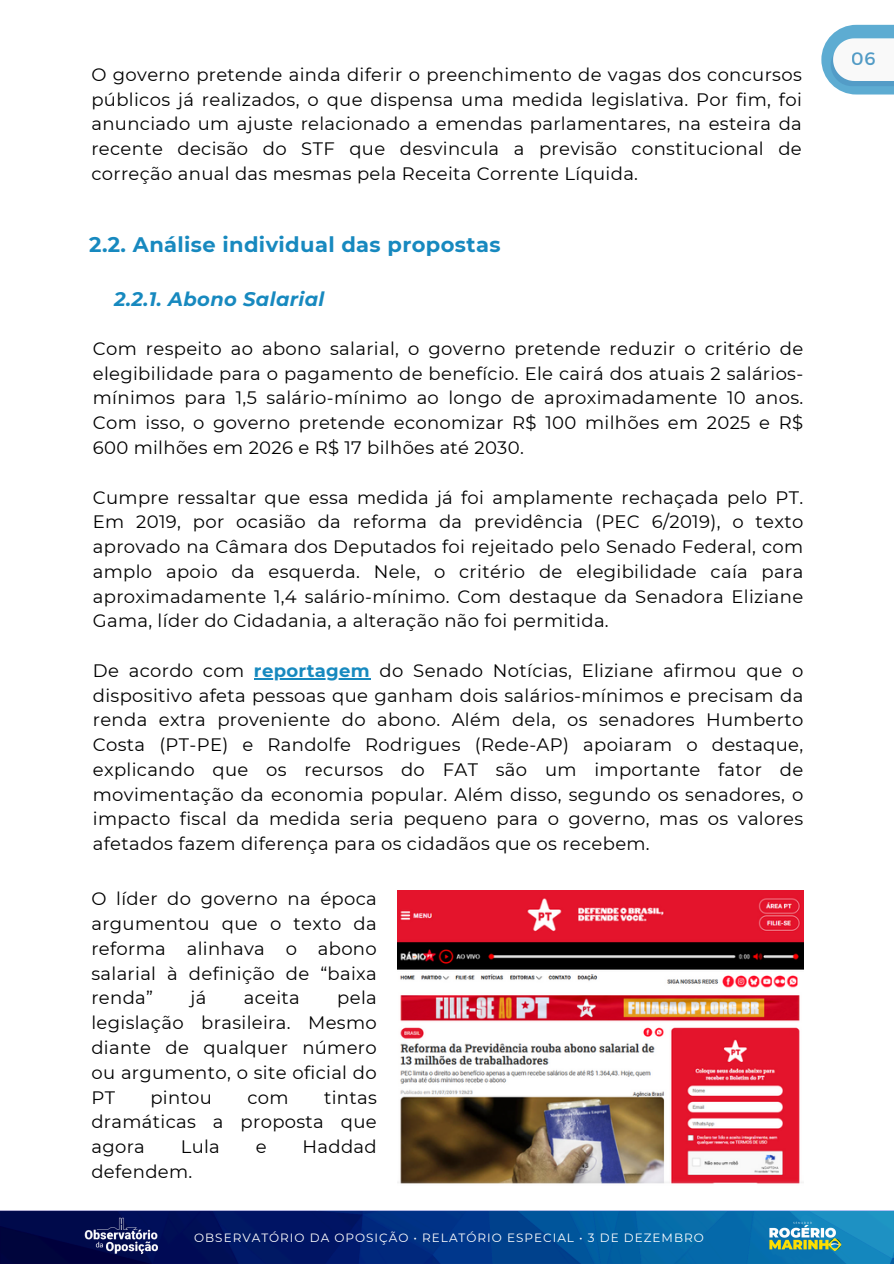
<style>
.page{position:relative;width:894px;height:1264px;background:#fff}
.page>*{position:absolute;margin:0;border:0;box-sizing:border-box;transform-origin:0 0}
.t1{font:700 21px "Montserrat";letter-spacing:.02em;color:#1789bf}
.t2{font:italic 700 19.5px "Montserrat";letter-spacing:.02em;color:#1789bf}
.t3{font:18px/24.8px "Montserrat";letter-spacing:.02em;color:#000;text-align:justify}
.t4{font:18px "Montserrat";color:#0972af}
.t5{font:12px "Montserrat";letter-spacing:.085em;color:#fff}
.s1{font-weight:700;color:#1789bf}
</style>
<div class="page">
<img style="left:0;top:1210px;width:893px;height:53px">
<svg style="left:765px;top:1214px;width:58px;height:44px"></svg>
<img style="left:761px;top:1215px;width:84px;height:42px">
<svg style="left:821px;top:25px;width:72px;height:69px"></svg>
<hr style="left:254px;top:678px;width:116px;height:1px;background:#1789bf">
<img style="left:397px;top:890px;width:406px;height:294px">
<h2 class="t3" style="left:91px;top:62px;width:711px">O governo pretende ainda diferir o preenchimento de vagas dos concursos públicos já realizados, o que dispensa uma medida legislativa. Por fim, foi anunciado um ajuste relacionado a emendas parlamentares, na esteira da recente decisão do STF que desvincula a previsão constitucional de correção anual das mesmas pela Receita Corrente Líquida.</h2>
<h2 class="t1" style="left:89px;top:231px;width:412px">2.2. Análise individual das propostas</h2>
<p class="t2" style="left:114px;top:287px;width:212px">2.2.1. Abono Salarial</p>
<p class="t3" style="left:93px;top:336px;width:711px">Com respeito ao abono salarial, o governo pretende reduzir o critério de elegibilidade para o pagamento de benefício. Ele cairá dos atuais 2 salários&shy;mínimos para 1,5 salário-mínimo ao longo de aproximadamente 10 anos.<br>Com isso, o governo pretende economizar R$ 100 milhões em 2025 e R$ 600 milhões em 2026 e R$ 17 bilhões até 2030.</p>
<p class="t3" style="left:93px;top:484px;width:711px">Cumpre ressaltar que essa medida já foi amplamente rechaçada pelo PT.<br>Em 2019, por ocasião da reforma da previdência (PEC 6/2019), o texto aprovado na Câmara dos Deputados foi rejeitado pelo Senado Federal, com amplo apoio da esquerda. Nele, o critério de elegibilidade caía para aproximadamente 1,4 salário-mínimo. Com destaque da Senadora Eliziane Gama, líder do Cidadania, a alteração não foi permitida.</p>
<p class="t3" style="left:93px;top:658px;width:153px">De acordo com</p>
<p class="t3" style="left:93px;top:658px;width:711px;text-indent:161px"><span class="s1">reportagem</span> do Senado Notícias, Eliziane afirmou que o dispositivo afeta pessoas que ganham dois salários-mínimos e precisam da renda extra proveniente do abono. Além dela, os senadores Humberto Costa (PT-PE) e Randolfe Rodrigues (Rede-AP) apoiaram o destaque, explicando que os recursos do FAT são um importante fator de movimentação da economia popular. Além disso, segundo os senadores, o impacto fiscal da medida seria pequeno para o governo, mas os valores afetados fazem diferença para os cidadãos que os recebem.</p>
<p class="t3" style="left:91px;top:886px;width:287px">O líder do governo na época argumentou que o texto da reforma alinhava o abono salarial à definição de “baixa renda”</p>
<p class="t3" style="left:190px;top:985px;width:17px">já</p>
<p class="t3" style="left:244px;top:985px;width:58px">aceita</p>
<p class="t3" style="left:91px;top:985px;width:287px;text-indent:246px">pela legislação brasileira. Mesmo diante de qualquer número ou argumento, o site oficial do PT</p>
<p class="t3" style="left:91px;top:1084px;width:287px;text-indent:232px">tintas dramáticas a proposta que agora</p>
<p class="t3" style="left:150px;top:1084px;width:63px">pintou</p>
<p class="t3" style="left:247px;top:1084px;width:43px">com</p>
<p class="t3" style="left:181px;top:1134px;width:41px">Lula</p>
<p class="t3" style="left:256px;top:1134px;width:12px">e</p>
<p class="t3" style="left:302px;top:1134px;width:76px">Haddad</p>
<p class="t3" style="left:91px;top:1158px;width:102px">defendem.</p>
<p class="t5" style="left:194px;top:1229px;width:511px">OBSERVATÓRIO DA OPOSIÇÃO • RELATÓRIO ESPECIAL • 3 DE DEZEMBRO</p>
<p class="t4" style="left:851px;top:47px;width:25px">06</p>
</div>
